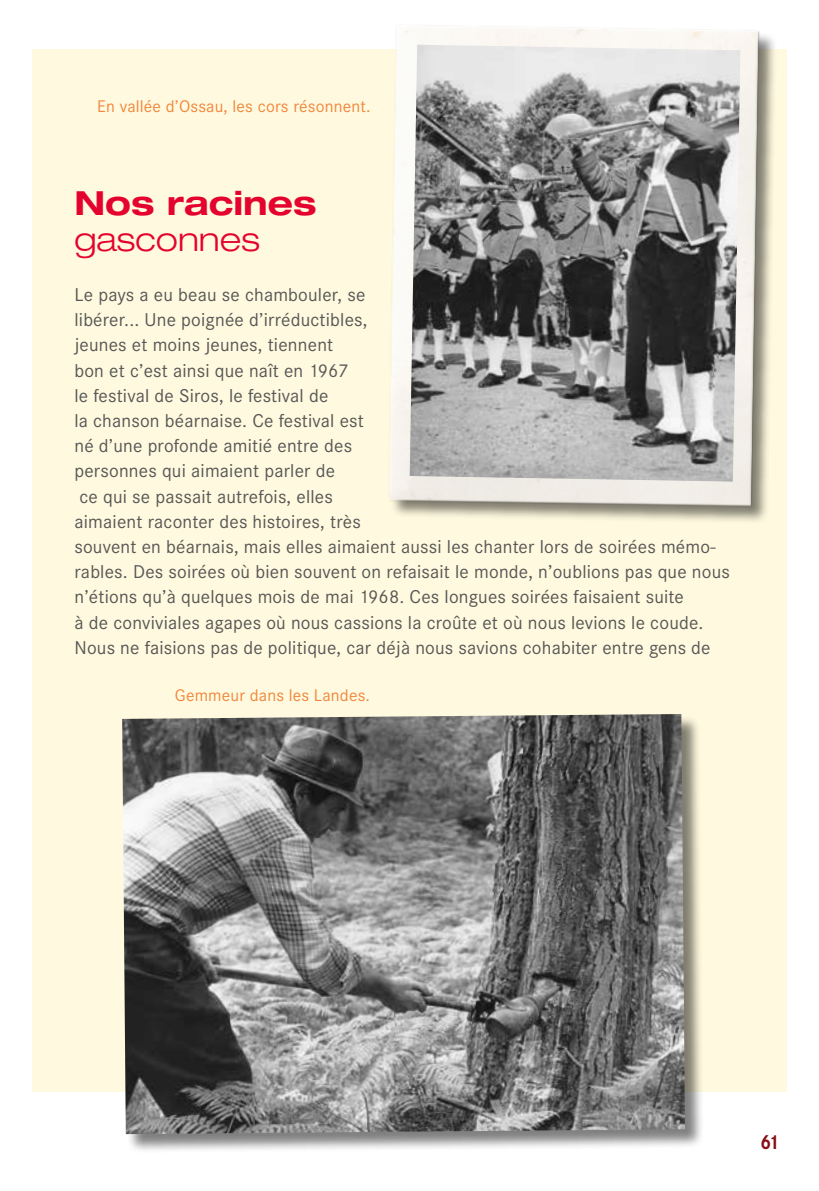
<style>
.page{position:relative;width:819px;height:1191px;background:#fff}
.page>*{position:absolute;margin:0;border:0;box-sizing:border-box;transform-origin:0 0}
.t1{font:700 expanded 33.25px "Helvetica Neue";color:#e4032e}
.t2{font:300 expanded 33.25px "Helvetica Neue";color:#e4032e}
.t3{font:700 21px "Corporate S";color:#8a0e16;scale:.9 1}
.t4{font:19.25px/25.2px "Corporate S";letter-spacing:.01em;color:#575756}
.t5{font:17.5px "Corporate S";letter-spacing:.01em;color:#f1873d}
</style>
<div class="page">
<div style="left:32px;top:50px;width:754px;height:1041px;background:#fffadf"></div>
<img style="left:363px;top:27px;width:415px;height:494px">
<img style="left:409px;top:45px;width:331px;height:436px">
<div style="left:123px;top:715px;width:581px;height:439px;background:#000;opacity:.5"></div>
<img style="left:122px;top:714px;width:563px;height:420px">
<p class="t5" style="left:97px;top:97px;width:275px">En vallée d’Ossau, les cors résonnent.</p>
<h1 class="t1" style="left:74px;top:182px;width:243px">Nos racines</h1>
<h1 class="t2" style="left:74px;top:219px;width:187px">gasconnes</h1>
<p class="t4" style="left:74px;top:282px;width:657px">Le pays a eu beau se chambouler, se<br>libérer... Une poignée d’irréductibles,<br>jeunes et moins jeunes, tiennent<br>bon et c’est ainsi que naît en 1967<br>le festival de Siros, le festival de<br>la chanson béarnaise. Ce festival est<br>né d’une profonde amitié entre des<br>personnes qui aimaient parler de<br>ce qui se passait autrefois, elles<br>aimaient raconter des histoires, très<br>souvent en béarnais, mais elles aimaient aussi les chanter lors de soirées mémo&shy;rables. Des soirées où bien souvent on refaisait le monde, n’oublions pas que nous n’étions qu’à quelques mois de mai 1968. Ces longues soirées faisaient suite<br>à de conviviales agapes où nous cassions la croûte et où nous levions le coude.<br>Nous ne faisions pas de politique, car déjà nous savions cohabiter entre gens de</p>
<p class="t5" style="left:175px;top:685px;width:196px">Gemmeur dans les Landes.</p>
<p class="t3" style="left:760px;top:1130px;width:22px">61</p>
</div>
